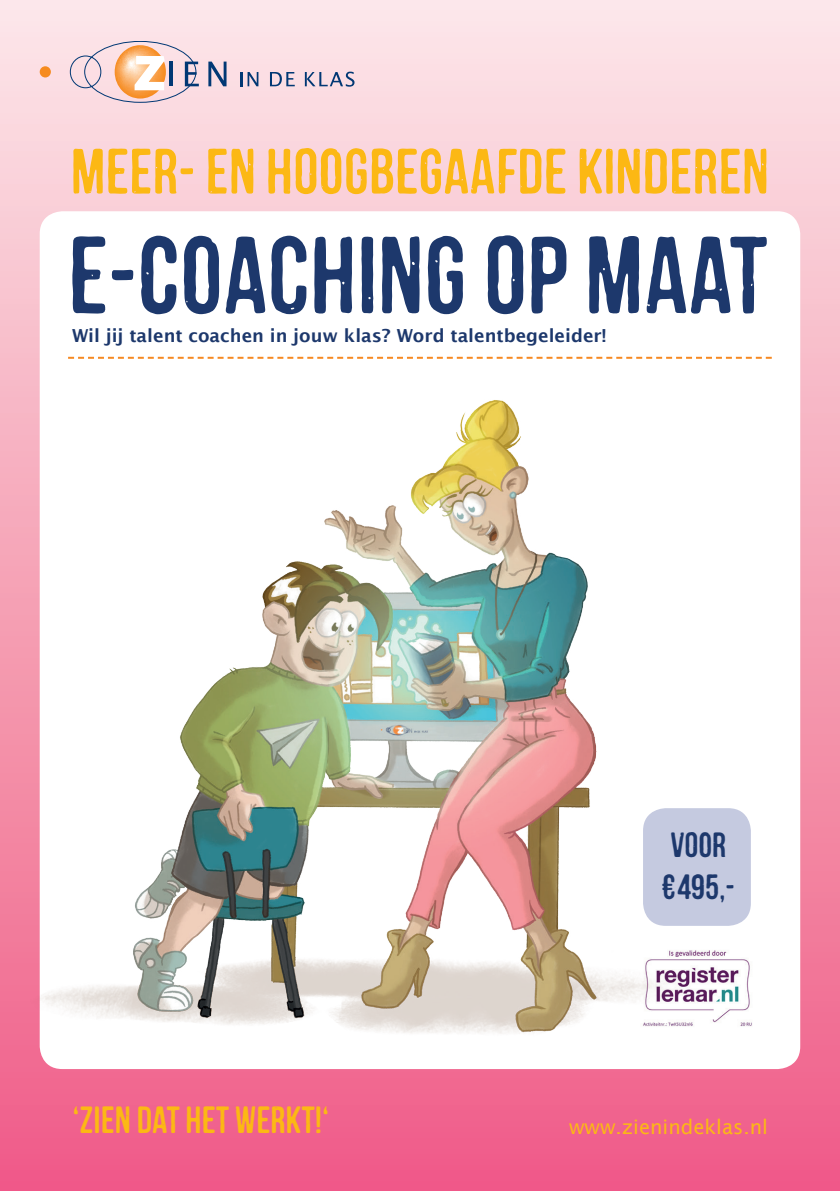
<style>
.page{position:relative;width:840px;height:1191px;background:#fff}
.page>*{position:absolute;margin:0;border:0;box-sizing:border-box;transform-origin:0 0}
.t1{font:109.4px "Mocha Mattari";color:#1d386c}
.t2{font:64px "Mocha Mattari";color:#fcb814}
.t3{font:38px "Mocha Mattari";color:#fcb814}
.t4{font:35px/42px "Mocha Mattari";color:#1d386c}
.t5{font:20px "Lucida Sans";color:#fcb814}
.t6{font:600 18px "Lucida Sans";color:#1d386c}
</style>
<div class="page">
<div style="left:0;top:0;width:839px;height:1191px;background:linear-gradient(to bottom,#fce7e8,#f05d86)"></div>
<div style="left:40px;top:211px;width:759px;height:858px;background:#fff;border-radius:23px"></div>
<svg style="left:68px;top:357px;width:703px;height:2px"></svg>
<div style="left:40px;top:66px;width:11px;height:11px;background:#f68b1f;border-radius:50%"></div>
<svg style="left:208px;top:62px;width:18px;height:24px"></svg>
<svg style="left:70px;top:41px;width:129px;height:62px;background:#e7cac4"></svg>
<svg style="left:240px;top:72px;width:18px;height:14px"></svg>
<svg style="left:270px;top:72px;width:24px;height:14px"></svg>
<svg style="left:305px;top:72px;width:49px;height:15px"></svg>
<img style="left:722px;top:951px;width:30px;height:76px">
<img style="left:20px;top:374px;width:702px;height:695px">
<div style="left:642px;top:808px;width:108px;height:118px;background:#c5cae0;border-radius:23px"></div>
<h2 class="t2" style="left:71px;top:136px;width:699px">MEER- EN HOOGBEGAAFDE KINDEREN</h2>
<h1 class="t1" style="left:68px;top:215px;width:617px">E-COACHING OP MAAT</h1>
<p class="t6" style="left:72px;top:325px;width:535px">Wil jij talent coachen in jouw klas? Word talentbegeleider!</p>
<h3 class="t4" style="left:661px;top:823px;width:75px">VOOR € 495,-</h3>
<h3 class="t3" style="left:73px;top:1099px;width:258px">‘ZIEN DAT HET WERKT!‘</h3>
<p class="t5" style="left:569px;top:1115px;width:200px">www.zienindeklas.nl</p>
</div>
